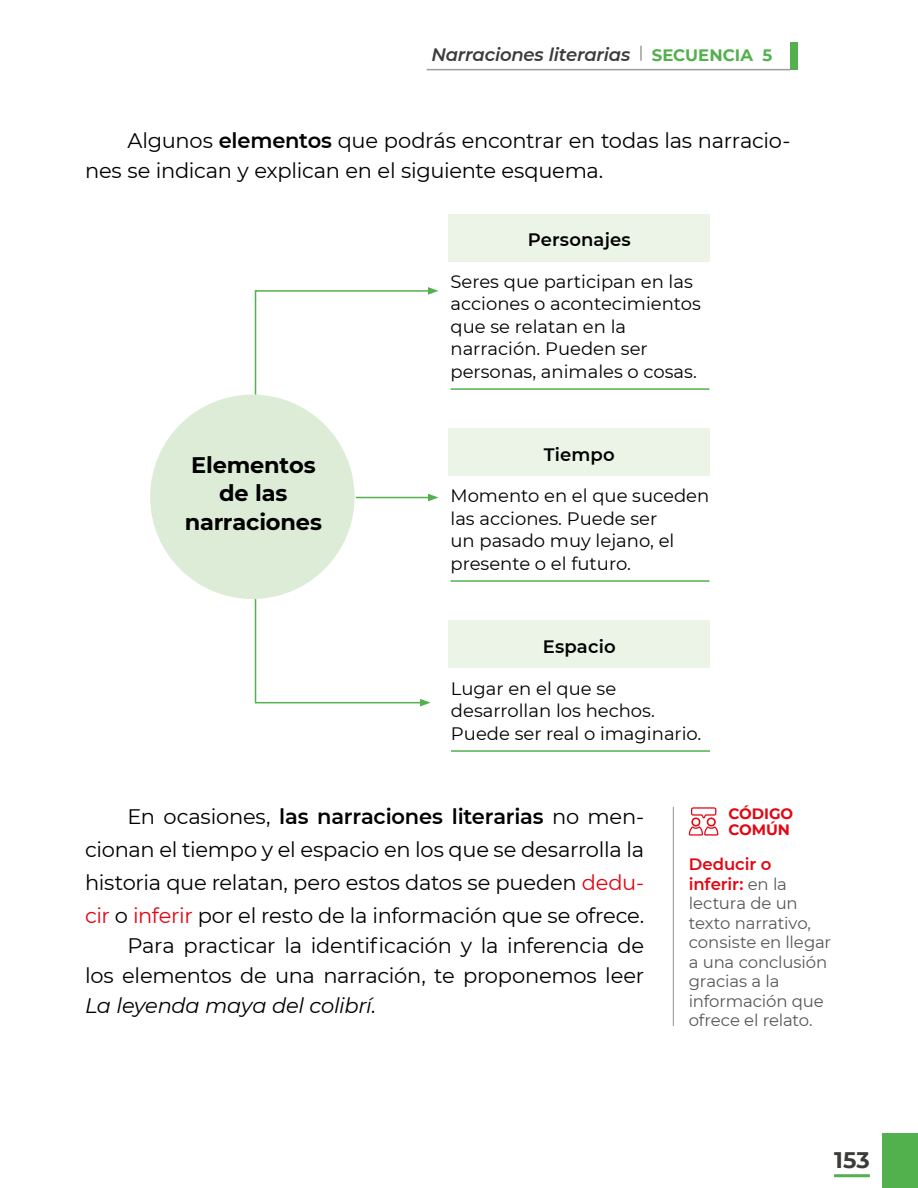
<style>
.page{position:relative;width:918px;height:1188px;background:#fff}
.page>*{position:absolute;margin:0;border:0;box-sizing:border-box;transform-origin:0 0}
.t1{font:700 22.5px/28.5px "Montserrat";letter-spacing:-.005em;color:#000;text-align:center}
.t2{font:700 22.5px "Montserrat";color:#3c3c3b}
.t3{font:21px/33px "Montserrat";letter-spacing:-.015em;color:#000}
.t4{font:italic 21px "Montserrat";letter-spacing:-.015em;color:#000}
.t5{font:18px/22.5px "Montserrat";color:#000}
.t6{font:italic 600 18px "Montserrat";letter-spacing:-.01em;color:#3c3c3b}
.t7{font:600 18px "Montserrat";letter-spacing:.01em;color:#000}
.t8{font:16.5px/19.5px "Montserrat";letter-spacing:-.01em;color:#575756}
.t9{font:700 15px/16.5px "Montserrat";letter-spacing:-.005em;color:#e30613}
.s1{font-weight:700;font-style:normal;font-size:16.5px;color:#52b04d}
.s2{font-weight:600}
.s3{color:#e30613}
.s4{font-weight:600;color:#e30613}
</style>
<div class="page">
<div style="left:882px;top:1134px;width:36px;height:54px;background:#52b04d"></div>
<hr style="left:834px;top:1174px;width:36px;height:3px;background:#52b04d">
<svg style="left:640px;top:46px;width:2px;height:15px"></svg>
<hr style="left:427px;top:69px;width:363px;height:1px;background:#9d9d9c">
<div style="left:790px;top:42px;width:7px;height:27px;background:#52b04d"></div>
<svg style="left:689px;top:807px;width:29px;height:29px"></svg>
<hr style="left:673px;top:807px;width:1px;height:219px;background:#9d9d9c">
<hr style="left:451px;top:580px;width:259px;height:2px;background:#52b04d">
<div style="left:449px;top:428px;width:261px;height:48px;background:#ebf4e7"></div>
<hr style="left:451px;top:388px;width:259px;height:2px;background:#52b04d">
<div style="left:449px;top:214px;width:261px;height:47px;background:#ebf4e7"></div>
<hr style="left:451px;top:750px;width:259px;height:2px;background:#52b04d">
<div style="left:449px;top:621px;width:261px;height:47px;background:#ebf4e7"></div>
<hr style="left:356px;top:497px;width:74px;height:1px;background:#52b04d">
<svg style="left:428px;top:494px;width:11px;height:7px"></svg>
<div style="left:150px;top:395px;width:205px;height:204px;background:#ddecd6;border-radius:50%"></div>
<svg style="left:254px;top:598px;width:177px;height:109px"></svg>
<svg style="left:254px;top:287px;width:185px;height:109px"></svg>
<p class="t6" style="left:431px;top:42px;width:342px">Narraciones literarias <span class="s1">SECUENCIA 5</span></p>
<p class="t3" style="left:85px;top:125px;width:707px;line-height:30px;text-indent:43px">Algunos <span class="s2">elementos</span> que podrás encontrar en todas las narracio&shy;nes se indican y explican en el siguiente esquema.</p>
<p class="t7" style="left:528px;top:227px;width:105px">Personajes</p>
<p class="t1" style="left:185px;top:449px;width:139px">Elementos de las narraciones</p>
<p class="t5" style="left:451px;top:270px;width:252px">Seres que participan en las acciones o acontecimientos que se relatan en la narración. Pueden ser personas, animales o cosas.</p>
<p class="t7" style="left:544px;top:442px;width:72px">Tiempo</p>
<p class="t5" style="left:451px;top:484px;width:260px">Momento en el que suceden las acciones. Puede ser<br>un pasado muy lejano, el presente o el futuro.</p>
<p class="t7" style="left:543px;top:634px;width:74px">Espacio</p>
<p class="t5" style="left:451px;top:676px;width:252px">Lugar en el que se desarrollan los hechos.<br>Puede ser real o imaginario.</p>
<p class="t3" style="left:85px;top:799px;width:561px;text-align:justify;text-indent:43px">En ocasiones, <span class="s2">las narraciones literarias</span> no men&shy;cionan el tiempo y el espacio en los que se desarrolla la historia que relatan, pero estos datos se pueden <span class="s3">dedu&shy;cir</span> o <span class="s3">inferir</span> por el resto de la información que se ofrece.</p>
<p class="t3" style="left:85px;top:929px;width:561px;line-height:30px;text-align:right">Para practicar la identificación y la inferencia de<br>los elementos de una narración, te proponemos leer</p>
<p class="t4" style="left:85px;top:991px;width:293px">La leyenda maya del colibrí.</p>
<p class="t9" style="left:729px;top:804px;width:66px">CÓDIGO<br>COMÚN</p>
<p class="t8" style="left:689px;top:854px;width:144px"><span class="s4">Deducir o<br>inferir:</span> en la lectura de un texto narrativo, consiste en llegar a una conclusión gracias a la información que ofrece el relato.</p>
<p class="t2" style="left:834px;top:1144px;width:37px">153</p>
</div>
